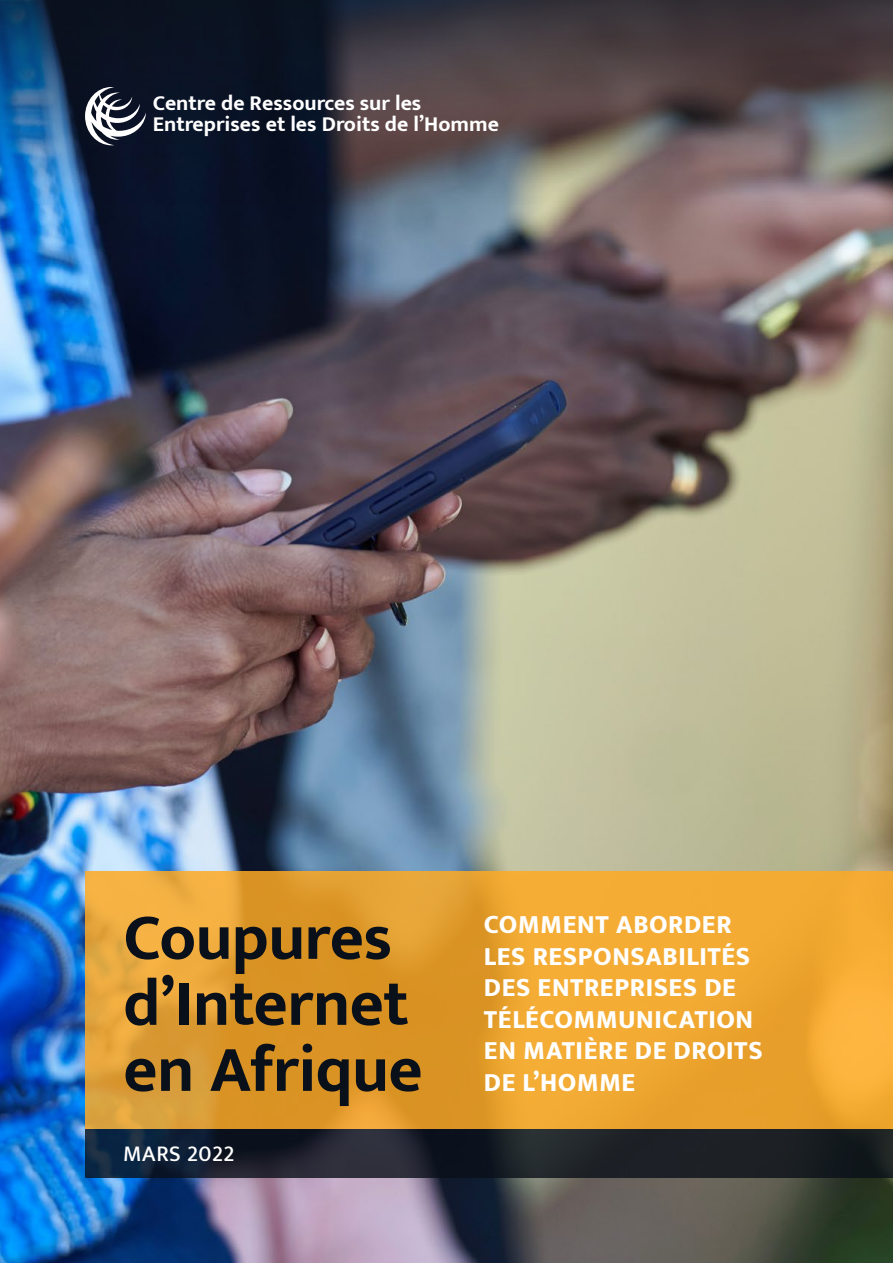
<style>
.page{position:relative;width:893px;height:1263px;background:#fff}
.page>*{position:absolute;margin:0;border:0;box-sizing:border-box;transform-origin:0 0}
.t1{font:700 66px/66px "Mukta";letter-spacing:-.01em;color:#0a1019}
.t2{font:800 26.25px/31.5px "Mukta";letter-spacing:.02em;color:#fff}
.t3{font:500 22.5px "Mukta";letter-spacing:.025em;color:#fff}
.t4{font:700 21.75px/21px "Mukta";color:#fff}
</style>
<div class="page">
<img style="left:0;top:562px;width:893px;height:701px">
<img style="left:0;top:0;width:893px;height:562px">
<svg style="left:85px;top:871px;width:808px;height:258px;background:#e8a230"></svg>
<svg style="left:85px;top:1129px;width:808px;height:49px;background:#1a202a"></svg>
<svg style="left:85px;top:87px;width:61px;height:58px"></svg>
<p class="t4" style="left:153px;top:92px;width:348px">Centre de Ressources sur les<br>Entreprises et les Droits de l’Homme</p>
<p class="t1" style="left:123px;top:903px;width:301px">Coupures d’Internet en Afrique</p>
<p class="t2" style="left:484px;top:908px;width:280px">COMMENT ABORDER<br>LES RESPONSABILITÉS<br>DES ENTREPRISES DE<br>TÉLÉCOMMUNICATION<br>EN MATIÈRE DE DROITS<br>DE L’HOMME</p>
<p class="t3" style="left:123px;top:1140px;width:113px">MARS 2022</p>
</div>
